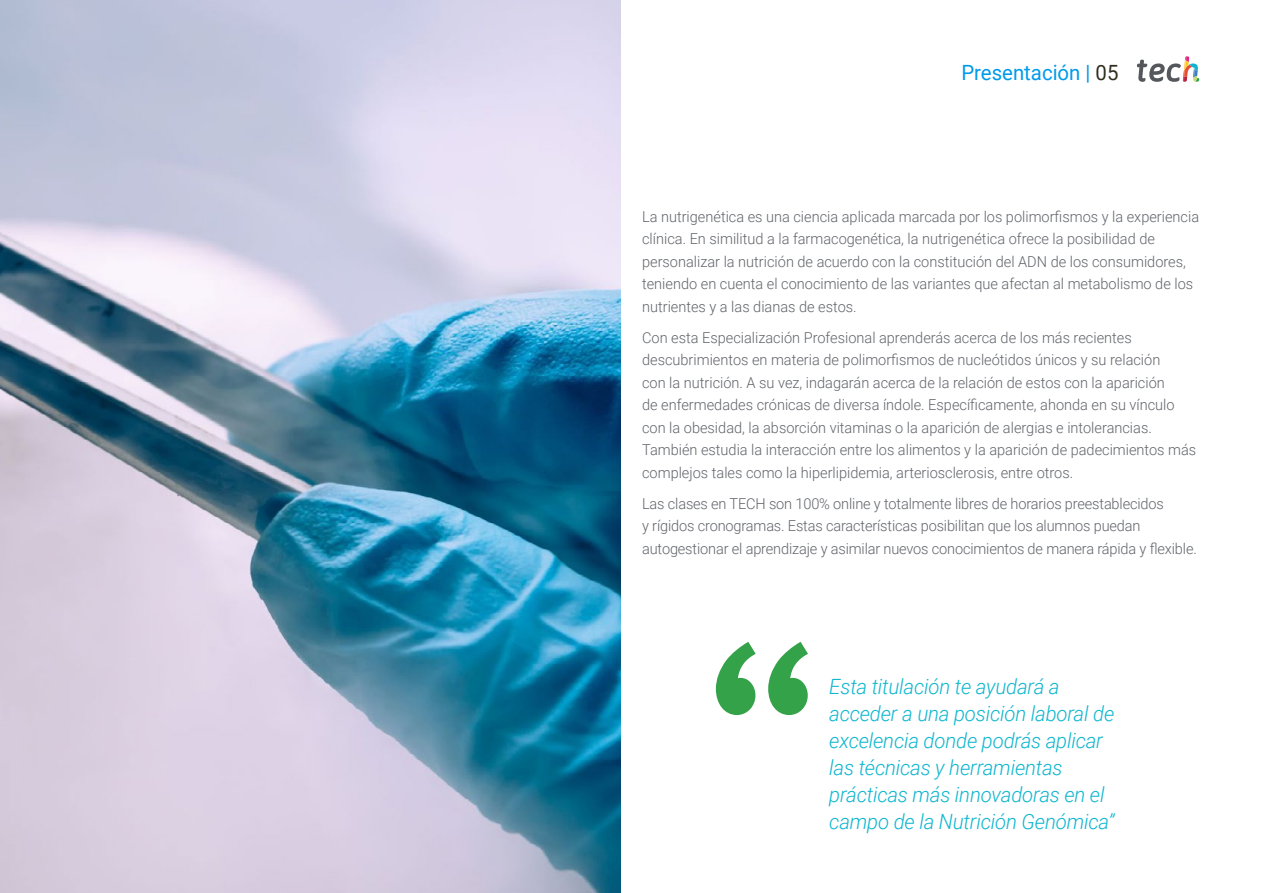
<style>
.page{position:relative;width:1263px;height:893px;background:#fff}
.page>*{position:absolute;margin:0;border:0;box-sizing:border-box;transform-origin:0 0}
.t1{font:italic 300 21px/27px "Roboto";letter-spacing:-.01em;color:#0fb6cf}
.t2{font:21px "Roboto";color:#009aeb}
.t3{font:300 15px/22.5px "Roboto";color:#61646a}
.s1{color:#312e20}
</style>
<div class="page">
<img style="left:0;top:0;width:621px;height:893px">
<svg style="left:1137px;top:56px;width:62px;height:26px"></svg>
<svg style="left:716px;top:642px;width:92px;height:73px"></svg>
<h1 class="t2" style="left:961px;top:57px;width:159px">Presentación | <span class="s1">05</span></h1>
<p class="t3" style="left:642px;top:204px;width:558px">La nutrigenética es una ciencia aplicada marcada por los polimorfismos y la experiencia clínica. En similitud a la farmacogenética, la nutrigenética ofrece la posibilidad de personalizar la nutrición de acuerdo con la constitución del ADN de los consumidores, teniendo en cuenta el conocimiento de las variantes que afectan al metabolismo de los nutrientes y a las dianas de estos.</p>
<p class="t3" style="left:642px;top:325px;width:556px">Con esta Especialización Profesional aprenderás acerca de los más recientes descubrimientos en materia de polimorfismos de nucleótidos únicos y su relación<br>con la nutrición. A su vez, indagarán acerca de la relación de estos con la aparición<br>de enfermedades crónicas de diversa índole. Específicamente, ahonda en su vínculo con la obesidad, la absorción vitaminas o la aparición de alergias e intolerancias.<br>También estudia la interacción entre los alimentos y la aparición de padecimientos más complejos tales como la hiperlipidemia, arteriosclerosis, entre otros.</p>
<p class="t3" style="left:642px;top:491px;width:556px">Las clases en TECH son 100% online y totalmente libres de horarios preestablecidos<br>y rígidos cronogramas. Estas características posibilitan que los alumnos puedan autogestionar el aprendizaje y asimilar nuevos conocimientos de manera rápida y flexible.</p>
<h1 class="t1" style="left:829px;top:672px;width:287px">Esta titulación te ayudará a acceder a una posición laboral de excelencia donde podrás aplicar las técnicas y herramientas prácticas más innovadoras en el campo de la Nutrición Genómica”</h1>
</div>
